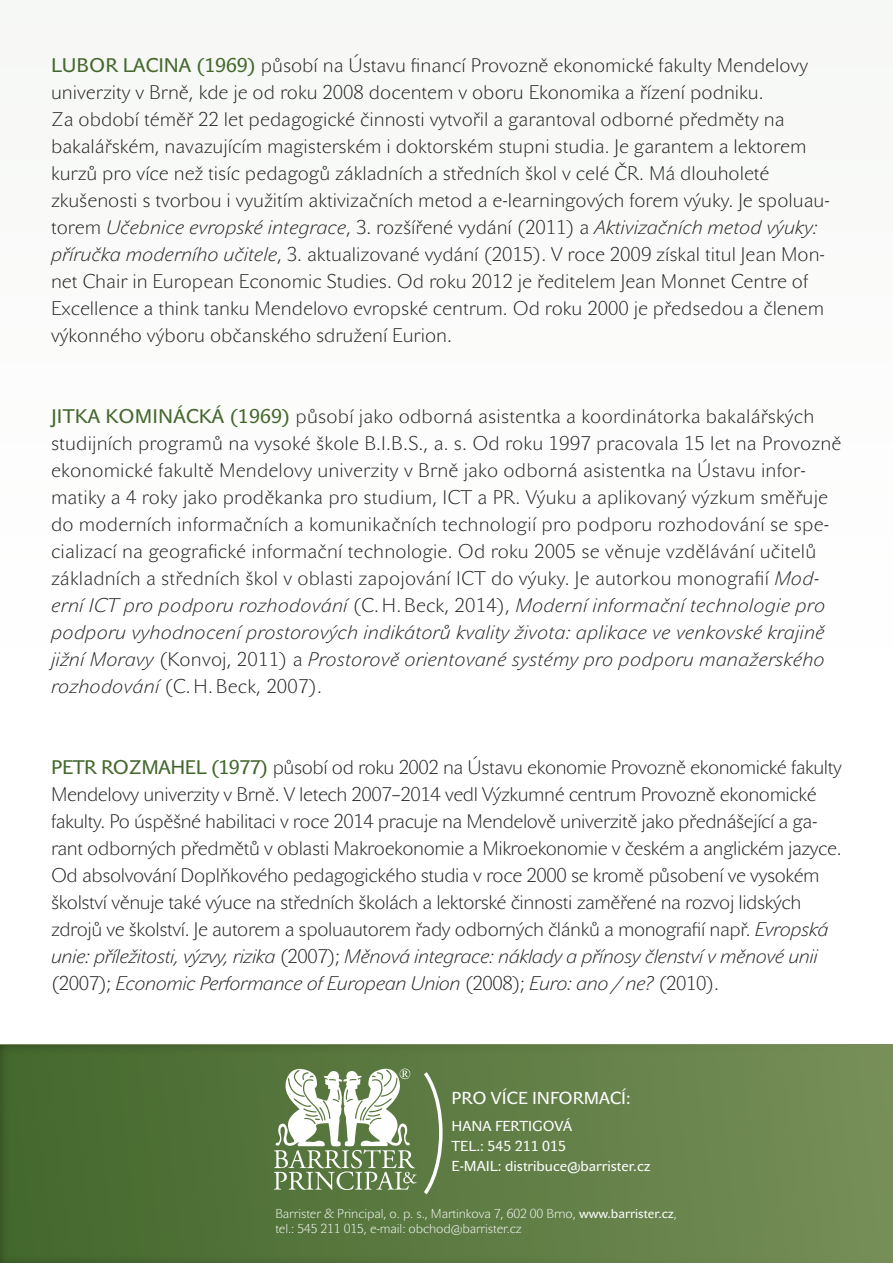
<style>
.page{position:relative;width:893px;height:1263px;background:#fff}
.page>*{position:absolute;margin:0;border:0;box-sizing:border-box;transform-origin:0 0}
.t1{font:19.5px/27px "John Sans White Pro";color:#231f20}
.t2{font:19.5px/27px "John Sans White Pro";letter-spacing:-.02em;color:#231f20}
.t3{font:700 17.1px "John Sans White Pro";color:#fff}
.t4{font:700 14.25px "John Sans White Pro";color:#fff}
.t5{font:12.9px/15.5px "John Sans White Pro";letter-spacing:-.01em;color:#fff}
.s1{font-weight:700;color:#43682d}
.s2{font-style:italic}
.s3{font-weight:700}
</style>
<div class="page">
<div style="left:0;top:0;width:893px;height:648px;background:#fafbfa"></div>
<div style="left:0;top:1044px;width:893px;height:219px;background:#231f20;opacity:.45"></div>
<svg style="left:274px;top:1068px;width:170px;height:129px"></svg>
<p class="t1" style="left:51px;top:52px;width:780px"><span class="s1">LUBOR LACINA (1969)</span> působí na Ústavu financí Provozně ekonomické fakulty Mendelovy univerzity v Brně, kde je od roku 2008 docentem v oboru Ekonomika a řízení podniku.<br>Za období téměř 22 let pedagogické činnosti vytvořil a garantoval odborné předměty na bakalářském, navazujícím magisterském i doktorském stupni studia. Je garantem a lektorem kurzů pro více než tisíc pedagogů základních a středních škol v celé ČR. Má dlouholeté zkušenosti s tvorbou i využitím aktivizačních metod a e-learningových forem výuky. Je spoluau&shy;torem <span class="s2">Učebnice evropské integrace</span>, 3. rozšířené vydání (2011) a <span class="s2">Aktivizačních metod výuky: příručka moderního učitele</span>, 3. aktualizované vydání (2015). V roce 2009 získal titul Jean Mon&shy;net Chair in European Economic Studies. Od roku 2012 je ředitelem Jean Monnet Centre of Excellence a think tanku Mendelovo evropské centrum. Od roku 2000 je předsedou a členem výkonného výboru občanského sdružení Eurion.</p>
<p class="t1" style="left:51px;top:403px;width:792px"><span class="s1">JITKA KOMINÁCKÁ (1969)</span> působí jako odborná asistentka a koordinátorka bakalářských studijních programů na vysoké škole B.I.B.S., a. s. Od roku 1997 pracovala 15 let na Provozně ekonomické fakultě Mendelovy univerzity v Brně jako odborná asistentka na Ústavu infor&shy;matiky a 4 roky jako proděkanka pro studium, ICT a PR. Výuku a aplikovaný výzkum směřuje do moderních informačních a komunikačních technologií pro podporu rozhodování se spe&shy;cializací na geografické informační technologie. Od roku 2005 se věnuje vzdělávání učitelů základních a středních škol v oblasti zapojování ICT do výuky. Je autorkou monografií <span class="s2">Mod&shy;erní ICT pro podporu rozhodování</span> (C.H.Beck, 2014), <span class="s2">Moderní informační technologie pro podporu vyhodnocení prostorových indikátorů kvality života: aplikace ve venkovské krajině jižní Moravy</span> (Konvoj, 2011) a <span class="s2">Prostorově orientované systémy pro podporu manažerského rozhodování</span> (C.H.Beck, 2007).</p>
<p class="t2" style="left:51px;top:754px;width:792px"><span class="s1">PETR ROZMAHEL (1977)</span> působí od roku 2002 na Ústavu ekonomie Provozně ekonomické fakulty Mendelovy univerzity v Brně. V letech 2007–2014 vedl Výzkumné centrum Provozně ekonomické fakulty. Po úspěšné habilitaci v roce 2014 pracuje na Mendelově univerzitě jako přednášející a ga&shy;rant odborných předmětů v oblasti Makroekonomie a Mikroekonomie v českém a anglickém jazyce.<br>Od absolvování Doplňkového pedagogického studia v roce 2000 se kromě působení ve vysokém školství věnuje také výuce na středních školách a lektorské činnosti zaměřené na rozvoj lidských zdrojů ve školství. Je autorem a spoluautorem řady odborných článků a monografií např. <span class="s2">Evropská unie: příležitosti, výzvy, rizika</span> (2007); <span class="s2">Měnová integrace: náklady a přínosy členství v měnové unii </span>(2007); <span class="s2">Economic Performance of European Union</span> (2008); <span class="s2">Euro: ano / ne?</span> (2010).</p>
<p class="t3" style="left:452px;top:1088px;width:181px">PRO VÍCE INFORMACÍ:</p>
<p class="t4" style="left:452px;top:1118px;width:122px">HANA FERTIGOVÁ</p>
<p class="t4" style="left:452px;top:1138px;width:116px">TEL.: 545 211 015</p>
<p class="t4" style="left:452px;top:1158px;width:200px">E-MAIL: distribuce@barrister.cz</p>
<p class="t5" style="left:275px;top:1206px;width:403px">Barrister &amp; Principal, o. p. s., Martinkova 7, 602 00 Brno, <span class="s3">www.barrister.cz</span>, tel.: 545 211 015, e-mail: obchod@barrister.cz</p>
</div>
